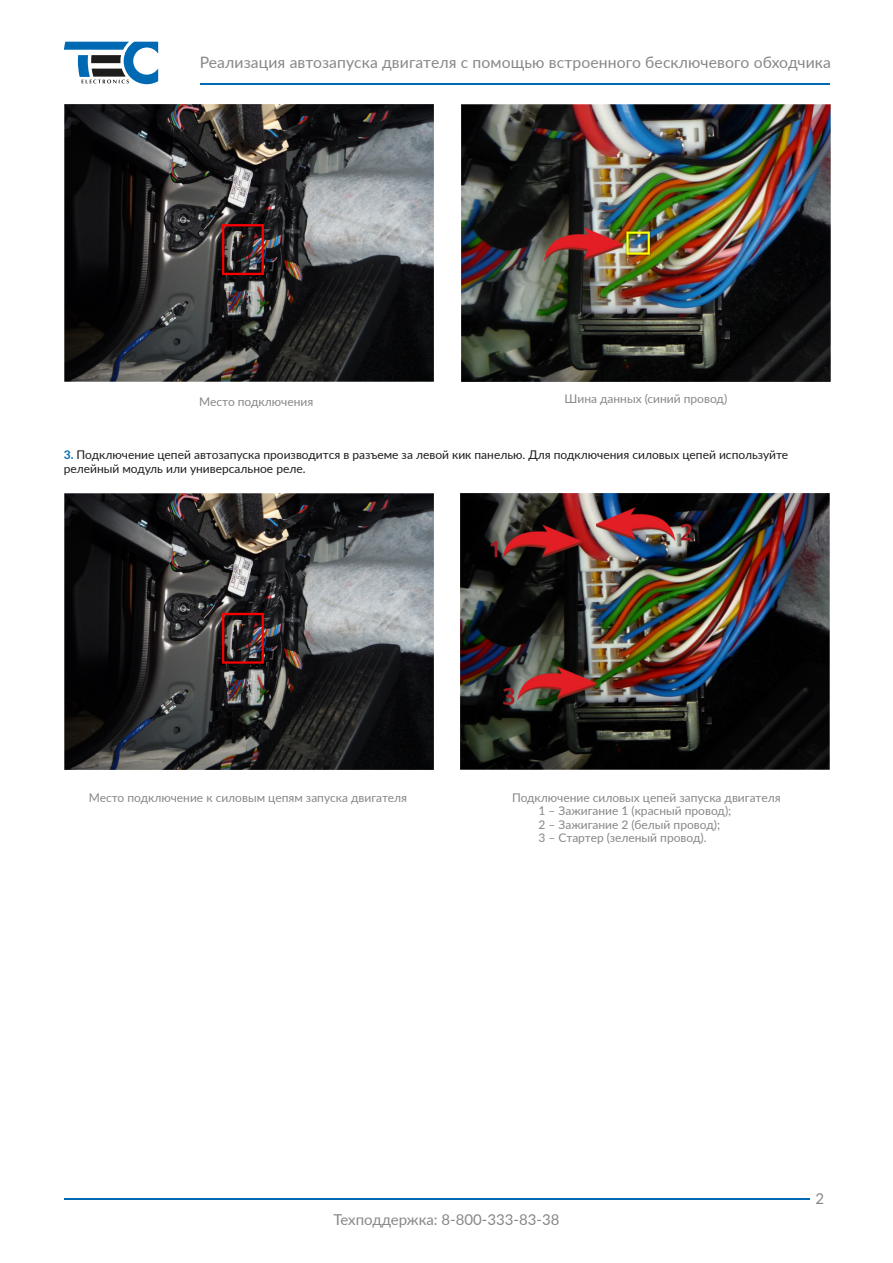
<style>
.page{position:relative;width:893px;height:1263px;background:#fff}
.page>*{position:absolute;margin:0;border:0;box-sizing:border-box;transform-origin:0 0}
.t1{font:15.75px "Lato";letter-spacing:.005em;color:#878787}
.t2{font:15px "Lato";color:#878787}
.t3{font:12px/13.5px "Lato";color:#878787}
.t4{font:12px/13.5px "Lato";color:#1d1d1b}
.s1{font-weight:700;color:#0069b3}
</style>
<div class="page">
<svg style="left:64px;top:42px;width:94px;height:42px"></svg>
<hr style="left:200px;top:83px;width:629px;height:1px;background:#0069b3">
<hr style="left:64px;top:1198px;width:745px;height:1px;background:#0069b3">
<img style="left:461px;top:105px;width:369px;height:277px">
<img style="left:65px;top:105px;width:369px;height:276px">
<img style="left:65px;top:493px;width:369px;height:277px">
<img style="left:460px;top:493px;width:369px;height:277px">
<h1 class="t1" style="left:200px;top:51px;width:633px">Реализация автозапуска двигателя с помощью встроенного бесключевого обходчика</h1>
<p class="t3" style="left:199px;top:394px;width:116px">Место подключения</p>
<p class="t3" style="left:565px;top:391px;width:164px">Шина данных (синий провод)</p>
<p class="t4" style="left:64px;top:448px;width:726px"><span class="s1">3.</span> Подключение цепей автозапуска производится в разъеме за левой кик панелью. Для подключения силовых цепей используйте релейный модуль или универсальное реле.</p>
<p class="t3" style="left:89px;top:790px;width:320px">Место подключение к силовым цепям запуска двигателя</p>
<p class="t3" style="left:538px;top:790px;width:244px;text-indent:-26px">Подключение силовых цепей запуска двигателя 1 – Зажигание 1 (красный провод);<br>2 – Зажигание 2 (белый провод);<br>3 – Стартер (зеленый провод).</p>
<p class="t2" style="left:333px;top:1208px;width:228px">Техподдержка: 8-800-333-83-38</p>
<p class="t2" style="left:816px;top:1188px;width:10px">2</p>
</div>
